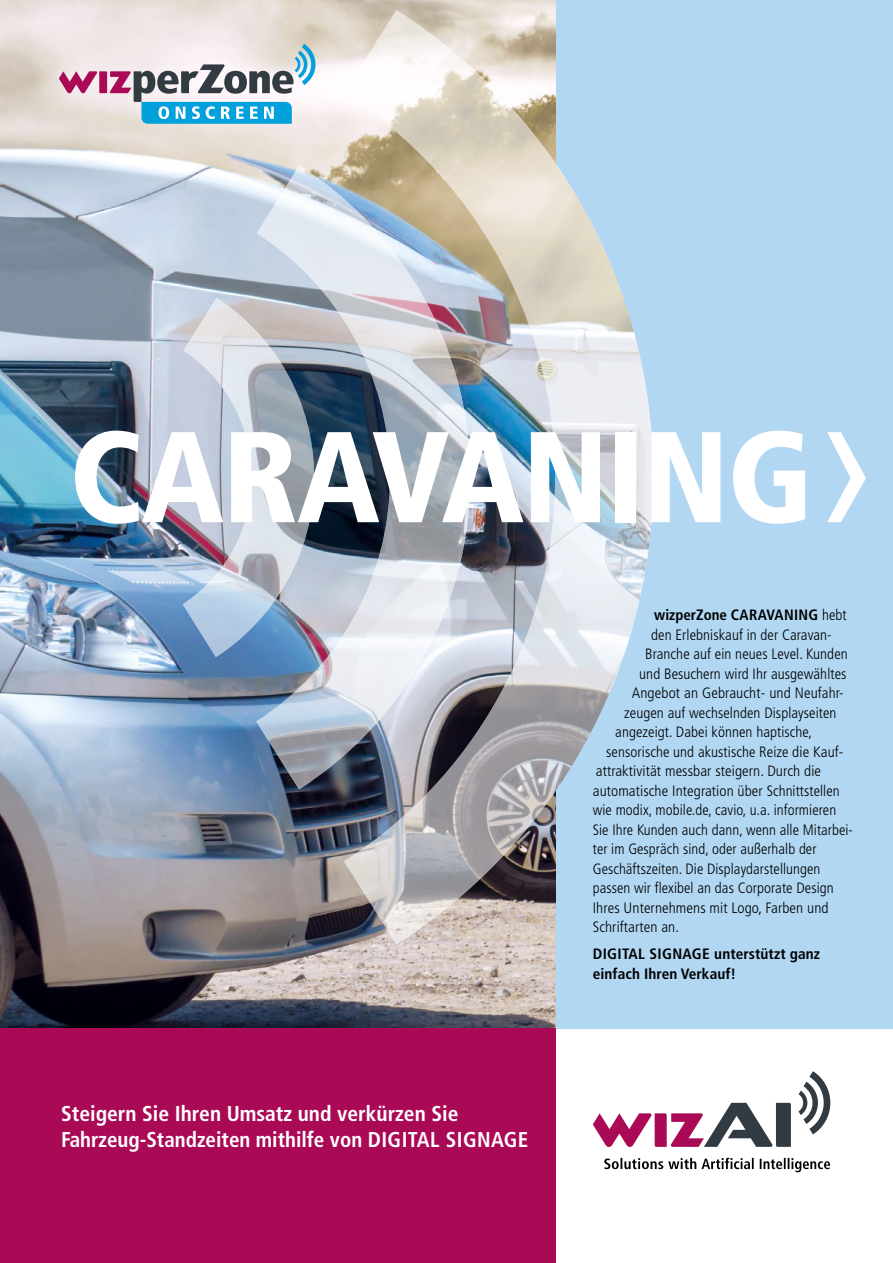
<style>
.page{position:relative;width:893px;height:1263px;background:#fff}
.page>*{position:absolute;margin:0;border:0;box-sizing:border-box;transform-origin:0 0}
.t1{font:900 condensed 129px "Frutiger";letter-spacing:-.01em;color:#fff}
.t2{font:700 condensed 21.45px/25.8px "Frutiger";color:#fff}
.t3{font:300 condensed 15px "Frutiger";letter-spacing:.005em;color:#000}
.t4{font:700 condensed 15px/19.5px "Frutiger";letter-spacing:.005em;color:#000}
.s1{font-weight:300}
</style>
<div class="page">
<div style="left:555px;top:0;width:338px;height:1028px;background:#b2d7f3"></div>
<img style="left:0;top:0;width:555px;height:1028px">
<svg style="left:593px;top:1071px;width:237px;height:102px"></svg>
<div style="left:0;top:1028px;width:555px;height:235px;background:#aa0956"></div>
<img style="left:183px;top:10px;width:470px;height:934px">
<svg style="left:59px;top:44px;width:256px;height:80px"></svg>
<svg style="left:827px;top:432px;width:39px;height:90px"></svg>
<h1 class="t1" style="left:69px;top:400px;width:745px">CARAVANING</h1>
<h2 class="t2" style="left:61px;top:1101px;width:469px">Steigern Sie Ihren Umsatz und verkürzen Sie<br>Fahrzeug-Standzeiten mithilfe von DIGITAL SIGNAGE</h2>
<p class="t4" style="left:654px;top:605px;width:194px">wizperZone CARAVANING <span class="s1">hebt</span></p>
<p class="t3" style="left:651px;top:626px;width:182px">den Erlebniskauf in der Caravan-</p>
<p class="t3" style="left:645px;top:646px;width:204px">Branche auf ein neues Level. Kunden</p>
<p class="t3" style="left:639px;top:665px;width:209px">und Besuchern wird Ihr ausgewähltes</p>
<p class="t3" style="left:632px;top:685px;width:213px">Angebot an Gebraucht- und Neufahr-</p>
<p class="t3" style="left:624px;top:704px;width:214px">zeugen auf wechselnden Displayseiten</p>
<p class="t3" style="left:615px;top:724px;width:198px">angezeigt. Dabei können haptische,</p>
<p class="t3" style="left:606px;top:743px;width:239px">sensorische und akustische Reize die Kauf-</p>
<p class="t3" style="left:596px;top:763px;width:227px">attraktivität messbar steigern. Durch die</p>
<p class="t3" style="left:593px;top:782px;width:248px">automatische Integration über Schnittstellen</p>
<p class="t3" style="left:593px;top:802px;width:245px">wie modix, mobile.de, cavio, u.a. informieren</p>
<p class="t3" style="left:593px;top:821px;width:262px">Sie Ihre Kunden auch dann, wenn alle Mitarbei-</p>
<p class="t3" style="left:593px;top:841px;width:225px">ter im Gespräch sind, oder außerhalb der</p>
<p class="t3" style="left:593px;top:860px;width:229px">Geschäftszeiten. Die Displaydarstellungen</p>
<p class="t3" style="left:593px;top:880px;width:243px">passen wir flexibel an das Corporate Design</p>
<p class="t3" style="left:593px;top:899px;width:237px">Ihres Unternehmens mit Logo, Farben und</p>
<p class="t3" style="left:593px;top:919px;width:88px">Schriftarten an.</p>
<p class="t4" style="left:593px;top:944px;width:229px">DIGITAL SIGNAGE unterstützt ganz einfach Ihren Verkauf!</p>
</div>
